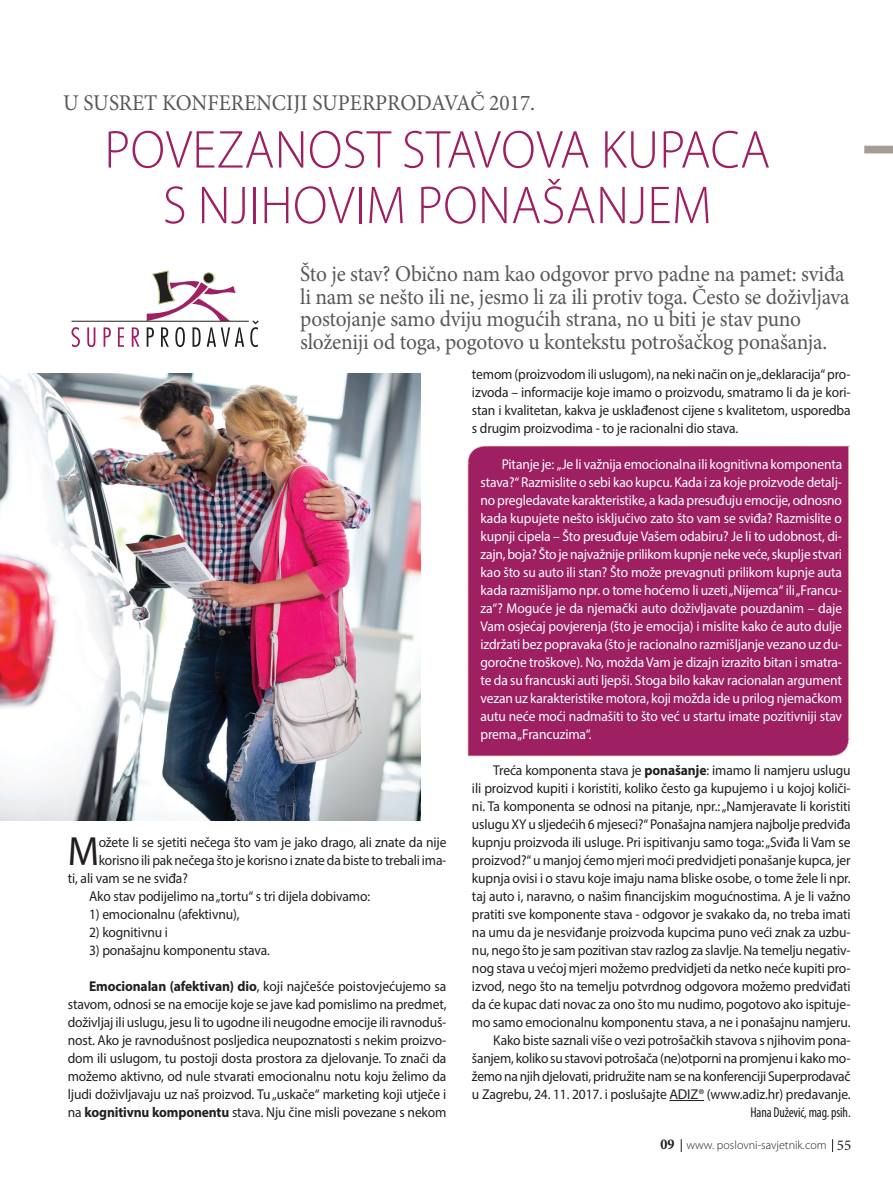
<style>
.page{position:relative;width:893px;height:1194px;background:#fff}
.page>*{position:absolute;margin:0;border:0;box-sizing:border-box;transform-origin:0 0}
.t1{font:300 53.7px/55.5px "Myriad Pro";letter-spacing:.01em;color:#9e1f62;text-align:center;scale:.95 1}
.t2{font:40.95px "Myriad Pro";color:#231f20;scale:.95 1}
.t3{font:22.5px/22.5px "Minion Pro";letter-spacing:-.01em;color:#57585a;scale:.95 1}
.t4{font:14.25px/18px "Myriad Pro";letter-spacing:-.01em;color:#231f20;text-align:justify;scale:.95 1}
.t5{font:14.25px/18px "Myriad Pro";letter-spacing:-.01em;color:#fff;text-align:justify;scale:.95 1}
.t6{font:condensed 14.25px "Myriad Pro";letter-spacing:-.01em;color:#231f20;scale:.95 1}
.t7{font:300 12px "Myriad Pro";color:#231f20}
.s1{font-weight:700}
.s2{font-family:"Minion Pro";font-weight:700;font-stretch:condensed;font-size:15px}
.s3{font-family:"Minion Pro";font-weight:400;font-size:15px}
</style>
<div class="page">
<svg style="left:864px;top:146px;width:28px;height:7px"></svg>
<svg style="left:680px;top:1139px;width:1px;height:13px"></svg>
<svg style="left:832px;top:1139px;width:1px;height:13px"></svg>
<div style="left:467px;top:446px;width:382px;height:311px;background:#9e1f62"></div>
<svg style="left:71px;top:327px;width:9px;height:20px"></svg>
<svg style="left:87px;top:327px;width:8px;height:20px"></svg>
<svg style="left:104px;top:327px;width:7px;height:20px"></svg>
<svg style="left:118px;top:327px;width:6px;height:20px"></svg>
<svg style="left:132px;top:327px;width:8px;height:20px"></svg>
<svg style="left:147px;top:327px;width:7px;height:20px"></svg>
<svg style="left:161px;top:327px;width:8px;height:20px"></svg>
<svg style="left:175px;top:327px;width:10px;height:20px"></svg>
<svg style="left:192px;top:327px;width:8px;height:20px"></svg>
<svg style="left:207px;top:327px;width:37px;height:20px"></svg>
<svg style="left:250px;top:320px;width:9px;height:27px"></svg>
<svg style="left:147px;top:271px;width:90px;height:50px"></svg>
<hr style="left:71px;top:321px;width:178px;height:1px;background:#231f20">
<hr style="left:669px;top:1100px;width:35px;height:1px;background:#231f20">
<img style="left:0;top:373px;width:421px;height:447px">
<h3 class="t3" style="left:63px;top:91px;width:498px">U SUSRET KONFERENCIJI SUPERPRODAVAČ 2017.</h3>
<h1 class="t1" style="left:104px;top:121px;width:702px">POVEZANOST STAVOVA KUPACA<br>S NJIHOVIM PONAŠANJEM</h1>
<p class="t3" style="left:300px;top:263px;width:579px">Što je stav? Obično nam kao odgovor prvo padne na pamet: sviđa li nam se nešto ili ne, jesmo li za ili protiv toga. Često se doživljava postojanje samo dviju mogućih strana, no u biti je stav puno složeniji od toga, pogotovo u kontekstu potrošačkog ponašanja.</p>
<p class="t4" style="left:472px;top:365px;width:400px">temom (proizvodom ili uslugom), na neki način on je „deklaracija“ pro&shy;izvoda – informacije koje imamo o proizvodu, smatramo li da je kori&shy;stan i kvalitetan, kakva je usklađenost cijene s kvalitetom, usporedba s drugim proizvodima - to je racionalni dio stava.</p>
<p class="t5" style="left:480px;top:455px;width:382px;text-indent:21px">Pitanje je: „Je li važnija emocionalna ili kognitivna komponenta stava?“ Razmislite o sebi kao kupcu. Kada i za koje proizvode detalj&shy;no pregledavate karakteristike, a kada presuđuju emocije, odnosno kada kupujete nešto isključivo zato što vam se sviđa? Razmislite o kupnji cipela – Što presuđuje Vašem odabiru? Je li to udobnost, di&shy;zajn, boja? Što je najvažnije prilikom kupnje neke veće, skuplje stvari kao što su auto ili stan? Što može prevagnuti prilikom kupnje auta kada razmišljamo npr. o tome hoćemo li uzeti „Nijemca“ ili „Francu&shy;za“? Moguće je da njemački auto doživljavate pouzdanim – daje Vam osjećaj povjerenja (što je emocija) i mislite kako će auto dulje izdržati bez popravaka (što je racionalno razmišljanje vezano uz du&shy;goročne troškove). No, možda Vam je dizajn izrazito bitan i smatra&shy;te da su francuski auti ljepši. Stoga bilo kakav racionalan argument vezan uz karakteristike motora, koji možda ide u prilog njemačkom autu neće moći nadmašiti to što već u startu imate pozitivniji stav prema „Francuzima“.</p>
<p class="t4" style="left:472px;top:761px;width:400px;text-align:right">Treća komponenta stava je <span class="s1">ponašanje</span>: imamo li namjeru uslugu<br>ili proizvod kupiti i koristiti, koliko često ga kupujemo i u kojoj količi&shy;ni. Ta komponenta se odnosi na pitanje, npr.: „Namjeravate li koristiti uslugu XY u sljedećih 6 mjeseci?“ Ponašajna namjera najbolje predviđa kupnju proizvoda ili usluge. Pri ispitivanju samo toga: „Sviđa li Vam se proizvod?“ u manjoj ćemo mjeri moći predvidjeti ponašanje kupca, jer kupnja ovisi i o stavu koje imaju nama bliske osobe, o tome žele li npr. taj auto i, naravno, o našim financijskim mogućnostima. A je li važno pratiti sve komponente stava - odgovor je svakako da, no treba imati na umu da je nesviđanje proizvoda kupcima puno veći znak za uzbu&shy;nu, nego što je sam pozitivan stav razlog za slavlje. Na temelju negativ&shy;nog stava u većoj mjeri možemo predvidjeti da netko neće kupiti pro&shy;izvod, nego što na temelju potvrdnog odgovora možemo predviđati da će kupac dati novac za ono što mu nudimo, pogotovo ako ispituje&shy;mo samo emocionalnu komponentu stava, a ne i ponašajnu namjeru.<br>Kako biste saznali više o vezi potrošačkih stavova s njihovim pona&shy;šanjem, koliko su stavovi potrošača (ne)otporni na promjenu i kako mo&shy;žemo na njih djelovati, pridružite nam se na konferenciji Superprodavač u Zagrebu, 24. 11. 2017. i poslušajte ADIZ® (www.adiz.hr) predavanje.</p>
<p class="t6" style="left:750px;top:1104px;width:107px">Hana Dužević, mag. psih.</p>
<h2 class="t2" style="left:68px;top:826px;width:34px">M</h2>
<p class="t4" style="left:99px;top:833px;width:367px">ožete li se sjetiti nečega što vam je jako drago, ali znate da nije</p>
<p class="t4" style="left:99px;top:851px;width:367px">korisno ili pak nečega što je korisno i znate da biste to trebali ima-</p>
<p class="t4" style="left:68px;top:869px;width:128px">ti, ali vam se ne sviđa?</p>
<p class="t4" style="left:89px;top:887px;width:297px">Ako stav podijelimo na „tortu“ s tri dijela dobivamo:</p>
<p class="t4" style="left:89px;top:905px;width:160px">1) emocionalnu (afektivnu),</p>
<p class="t4" style="left:89px;top:923px;width:85px">2) kognitivnu i</p>
<p class="t4" style="left:89px;top:941px;width:192px">3) ponašajnu komponentu stava.</p>
<p class="t4" style="left:68px;top:977px;width:400px;text-indent:21px"><span class="s1">Emocionalan (afektivan) dio</span>, koji najčešće poistovjećujemo sa stavom, odnosi se na emocije koje se jave kad pomislimo na predmet, doživljaj ili uslugu, jesu li to ugodne ili neugodne emocije ili ravnoduš&shy;nost. Ako je ravnodušnost posljedica neupoznatosti s nekim proizvo&shy;dom ili uslugom, tu postoji dosta prostora za djelovanje. To znači da možemo aktivno, od nule stvarati emocionalnu notu koju želimo da ljudi doživljavaju uz naš proizvod. Tu „uskače“ marketing koji utječe i na <span class="s1">kognitivnu komponentu</span> stava. Nju čine misli povezane s nekom</p>
<p class="t7" style="left:660px;top:1138px;width:192px"><span class="s2">09</span> www. poslovni-savjetnik.com <span class="s3">55</span></p>
</div>
